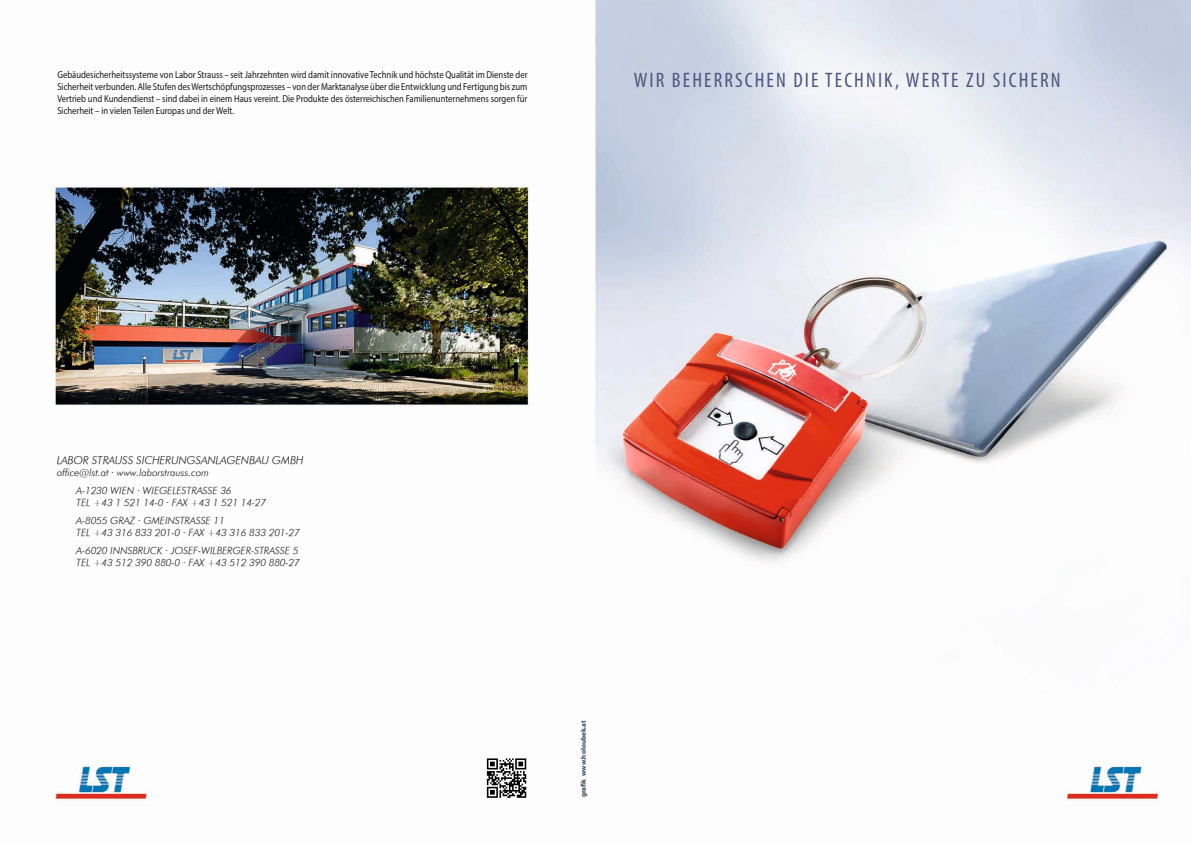
<style>
.page{position:relative;width:1191px;height:842px;background:#fff}
.page>*{position:absolute;margin:0;border:0;box-sizing:border-box;transform-origin:0 0}
.t1{font:condensed 21px "Myriad Pro";letter-spacing:.1em;color:#4f557c}
.t2{font:11px "Futura Light LST";color:#151616}
.t3{font:10px/12px "Myriad Pro";color:#151616;text-align:justify;scale:.86 1}
.t4{font:10px/18px "Futura Light LST";color:#151616}
.t5{font:700 7px "Myriad Pro";color:#384554}
</style>
<div class="page">
<img style="left:52px;top:0;width:1139px;height:806px">
<svg style="left:485px;top:757px;width:43px;height:42px"></svg>
<svg style="left:487px;top:758px;width:39px;height:40px"></svg>
<p class="t3" style="left:57px;top:69px;width:548px">Gebäudesicherheitssysteme von Labor Strauss – seit Jahrzehnten wird damit innovative Technik und höchste Qualität im Dienste der Sicherheit verbunden. Alle Stufen des Wertschöpfungsprozesses – von der Marktanalyse über die Entwicklung und Fertigung bis zum Vertrieb und Kundendienst – sind dabei in einem Haus vereint. Die Produkte des österreichischen Familienunternehmens sorgen für Sicherheit – in vielen Teilen Europas und der Welt.</p>
<h1 class="t1" style="left:634px;top:67px;width:428px">WIR BEHERRSCHEN DIE TECHNIK, WERTE ZU SICHERN</h1>
<p class="t2" style="left:57px;top:454px;width:248px">LABOR STRAUSS SICHERUNGSANLAGENBAU GMBH</p>
<p class="t4" style="left:76px;top:463px;width:157px;text-indent:-20px">office@lst.at · www.laborstrauss.com<br>A-1230 WIEN · WIEGELESTRASSE 36</p>
<p class="t4" style="left:76px;top:493px;width:191px">TEL +43 1 521 14-0 · FAX +43 1 521 14-27<br>A-8055 GRAZ · GMEINSTRASSE 11</p>
<p class="t4" style="left:76px;top:523px;width:225px">TEL +43 316 833 201-0 · FAX +43 316 833 201-27<br>A-6020 INNSBRUCK · JOSEF-WILBERGER-STRASSE 5</p>
<p class="t4" style="left:76px;top:553px;width:225px">TEL +43 512 390 880-0 · FAX +43 512 390 880-27</p>
<p class="t5" style="left:579px;top:797px;width:78px;rotate:-90deg">grafik www.holoubek.at</p>
</div>
